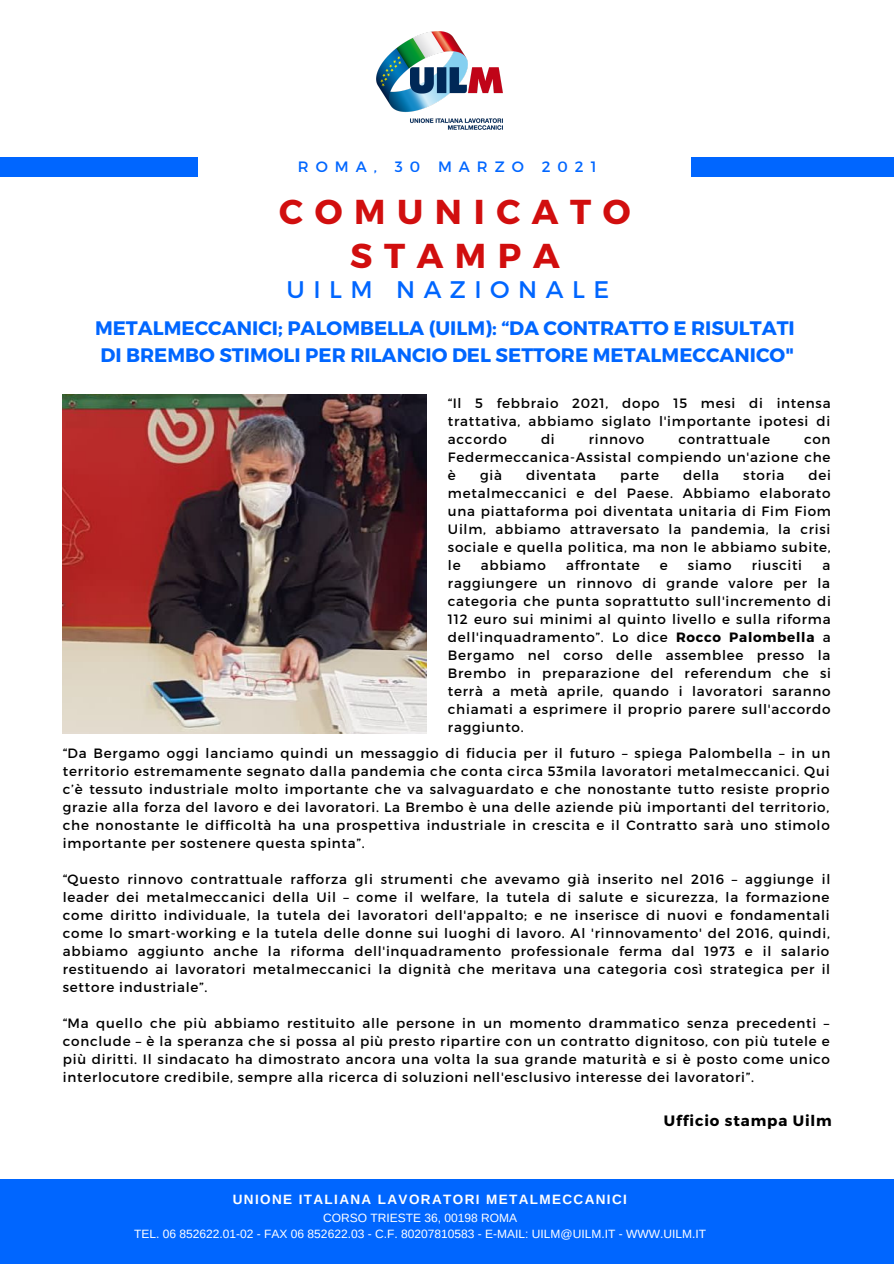
<style>
.page{position:relative;width:894px;height:1264px;background:#fff}
.page>*{position:absolute;margin:0;border:0;box-sizing:border-box;transform-origin:0 0}
.t1{font:700 34.5px "Montserrat";letter-spacing:.335em;color:#d10e0e}
.t2{font:24px "Montserrat";letter-spacing:.355em;color:#06f}
.t3{font:700 19.5px "Montserrat";color:#06f}
.t4{font:700 15px "Montserrat";letter-spacing:.06em;color:#000}
.t5{font:15px "Montserrat";letter-spacing:.465em;color:#06f}
.t6{font:13.5px/18px "Montserrat";letter-spacing:.055em;color:#000;text-align:justify}
.t7{font:700 13.5px "Arimo";letter-spacing:.1em;color:#fff}
.t8{font:12px "Arimo";color:#fff}
.s1{font-weight:700}
</style>
<div class="page">
<div style="left:0;top:157px;width:198px;height:20px;background:#06f"></div>
<div style="left:690px;top:157px;width:203px;height:20px;background:#06f"></div>
<img style="left:376px;top:31px;width:126px;height:98px">
<img style="left:63px;top:394px;width:363px;height:339px">
<div style="left:0;top:1179px;width:893px;height:84px;background:#06f"></div>
<p class="t5" style="left:298px;top:157px;width:300px">ROMA, 30 MARZO 2021</p>
<p class="t1" style="left:279px;top:189px;width:353px">COMUNICATO</p>
<p class="t1" style="left:350px;top:233px;width:211px">STAMPA</p>
<p class="t2" style="left:286px;top:273px;width:324px">UILM NAZIONALE</p>
<p class="t3" style="left:95px;top:315px;width:701px">METALMECCANICI; PALOMBELLA (UILM): “DA CONTRATTO E RISULTATI</p>
<p class="t3" style="left:100px;top:342px;width:694px">DI BREMBO STIMOLI PER RILANCIO DEL SETTORE METALMECCANICO"</p>
<p class="t6" style="left:448px;top:393px;width:384px">“Il 5 febbraio 2021, dopo 15 mesi di intensa trattativa, abbiamo siglato l'importante ipotesi di accordo</p>
<p class="t6" style="left:541px;top:429px;width:15px">di</p>
<p class="t6" style="left:588px;top:429px;width:57px">rinnovo</p>
<p class="t6" style="left:678px;top:429px;width:93px">contrattuale</p>
<p class="t6" style="left:448px;top:429px;width:384px;text-indent:356px">con Federmeccanica-Assistal compiendo un'azione che è</p>
<p class="t6" style="left:480px;top:465px;width:23px">già</p>
<p class="t6" style="left:526px;top:465px;width:71px">diventata</p>
<p class="t6" style="left:620px;top:465px;width:40px">parte</p>
<p class="t6" style="left:683px;top:465px;width:38px">della</p>
<p class="t6" style="left:743px;top:465px;width:43px">storia</p>
<p class="t6" style="left:448px;top:465px;width:384px;text-indent:360px">dei metalmeccanici e del Paese. Abbiamo elaborato una piattaforma poi diventata unitaria di Fim Fiom Uilm, abbiamo attraversato la pandemia, la crisi sociale e quella politica, ma non le abbiamo subite, le</p>
<p class="t6" style="left:480px;top:555px;width:67px">abbiamo</p>
<p class="t6" style="left:566px;top:555px;width:75px">affrontate</p>
<p class="t6" style="left:659px;top:555px;width:9px">e</p>
<p class="t6" style="left:687px;top:555px;width:45px">siamo</p>
<p class="t6" style="left:751px;top:555px;width:52px">riusciti</p>
<p class="t6" style="left:448px;top:555px;width:384px;text-indent:374px">a raggiungere un rinnovo di grande valore per la categoria che punta soprattutto sull'incremento di 112 euro sui minimi al quinto livello e sulla riforma dell'inquadramento”. Lo dice <span class="s1">Rocco Palombella</span> a Bergamo nel corso delle assemblee presso la Brembo in preparazione del referendum che si terrà a metà aprile, quando i lavoratori saranno chiamati a esprimere il proprio parere sull'accordo raggiunto.</p>
<p class="t6" style="left:63px;top:743px;width:768px">“Da Bergamo oggi lanciamo quindi un messaggio di fiducia per il futuro – spiega Palombella – in un territorio estremamente segnato dalla pandemia che conta circa 53mila lavoratori metalmeccanici. Qui c’è tessuto industriale molto importante che va salvaguardato e che nonostante tutto resiste proprio grazie alla forza del lavoro e dei lavoratori. La Brembo è una delle aziende più importanti del territorio, che nonostante le difficoltà ha una prospettiva industriale in crescita e il Contratto sarà uno stimolo importante per sostenere questa spinta”.</p>
<p class="t6" style="left:63px;top:869px;width:768px">“Questo rinnovo contrattuale rafforza gli strumenti che avevamo già inserito nel 2016 – aggiunge il leader dei metalmeccanici della Uil – come il welfare, la tutela di salute e sicurezza, la formazione come diritto individuale, la tutela dei lavoratori dell'appalto; e ne inserisce di nuovi e fondamentali come lo smart-working e la tutela delle donne sui luoghi di lavoro. Al 'rinnovamento' del 2016, quindi, abbiamo aggiunto anche la riforma dell'inquadramento professionale ferma dal 1973 e il salario restituendo ai lavoratori metalmeccanici la dignità che meritava una categoria così strategica per il settore industriale”.</p>
<p class="t6" style="left:63px;top:1013px;width:768px">“Ma quello che più abbiamo restituito alle persone in un momento drammatico senza precedenti – conclude – è la speranza che si possa al più presto ripartire con un contratto dignitoso, con più tutele e più diritti. Il sindacato ha dimostrato ancora una volta la sua grande maturità e si è posto come unico interlocutore credibile, sempre alla ricerca di soluzioni nell'esclusivo interesse dei lavoratori”.</p>
<p class="t4" style="left:663px;top:1110px;width:169px">Ufficio stampa Uilm</p>
<p class="t7" style="left:233px;top:1191px;width:395px">UNIONE ITALIANA LAVORATORI METALMECCANICI</p>
<p class="t8" style="left:323px;top:1211px;width:196px">CORSO TRIESTE 36, 00198 ROMA</p>
<p class="t8" style="left:134px;top:1226px;width:573px">TEL. 06 852622.01-02 - FAX 06 852622.03 - C.F. 80207810583 - E-MAIL: UILM@UILM.IT - WWW.UILM.IT</p>
</div>
